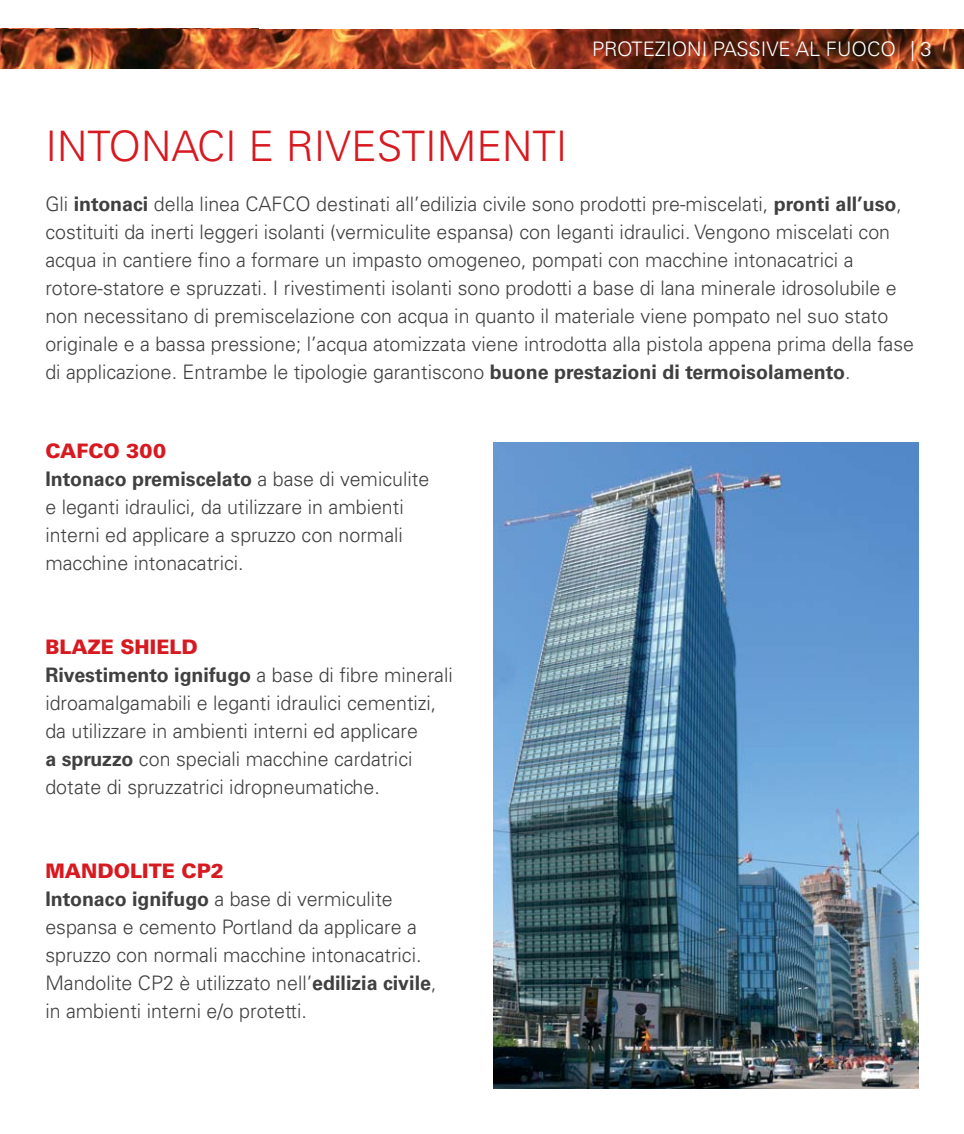
<style>
.page{position:relative;width:964px;height:1134px;background:#fff}
.page>*{position:absolute;margin:0;border:0;box-sizing:border-box;transform-origin:0 0}
.t1{font:300 42px "Univers";color:#d71920}
.t2{font:300 20px/28px "Univers";color:#404041}
.t3{font:300 20px "Univers";color:#fff}
.s1{font-weight:700}
.s2{font-weight:900;color:#d71920}
</style>
<div class="page">
<img style="left:0;top:28px;width:259px;height:2px">
<img style="left:0;top:30px;width:964px;height:38px">
<img style="left:493px;top:442px;width:425px;height:647px">
<h1 class="t1" style="left:45px;top:131px;width:523px">INTONACI E RIVESTIMENTI</h1>
<p class="t3" style="left:592px;top:41px;width:341px">PROTEZIONI PASSIVE AL FUOCO | 3</p>
<p class="t2" style="left:45px;top:192px;width:870px">Gli <span class="s1">intonaci</span> della linea CAFCO destinati all’edilizia civile sono prodotti pre-miscelati, <span class="s1">pronti all’uso</span>, costituiti da inerti leggeri isolanti (vermiculite espansa) con leganti idraulici. Vengono miscelati con acqua in cantiere fino a formare un impasto omogeneo, pompati con macchine intonacatrici a rotore-statore e spruzzati. I rivestimenti isolanti sono prodotti a base di lana minerale idrosolubile e non necessitano di premiscelazione con acqua in quanto il materiale viene pompato nel suo stato originale e a bassa pressione; l’acqua atomizzata viene introdotta alla pistola appena prima della fase di applicazione. Entrambe le tipologie garantiscono <span class="s1">buone prestazioni di termoisolamento</span>.</p>
<p class="t2" style="left:45px;top:439px;width:385px"><span class="s2">CAFCO 300<br></span><span class="s1">Intonaco premiscelato</span> a base di vemiculite e leganti idraulici, da utilizzare in ambienti interni ed applicare a spruzzo con normali macchine intonacatrici.</p>
<p class="t2" style="left:45px;top:635px;width:409px"><span class="s2">BLAZE SHIELD<br></span><span class="s1">Rivestimento ignifugo</span> a base di fibre minerali idroamalgamabili e leganti idraulici cementizi, da utilizzare in ambienti interni ed applicare<br><span class="s1">a spruzzo</span> con speciali macchine cardatrici dotate di spruzzatrici idropneumatiche.</p>
<p class="t2" style="left:45px;top:859px;width:393px"><span class="s2">MANDOLITE CP2<br></span><span class="s1">Intonaco ignifugo</span> a base di vermiculite espansa e cemento Portland da applicare a spruzzo con normali macchine intonacatrici.<br>Mandolite CP2 è utilizzato nell’<span class="s1">edilizia civile</span>, in ambienti interni e/o protetti.</p>
</div>
